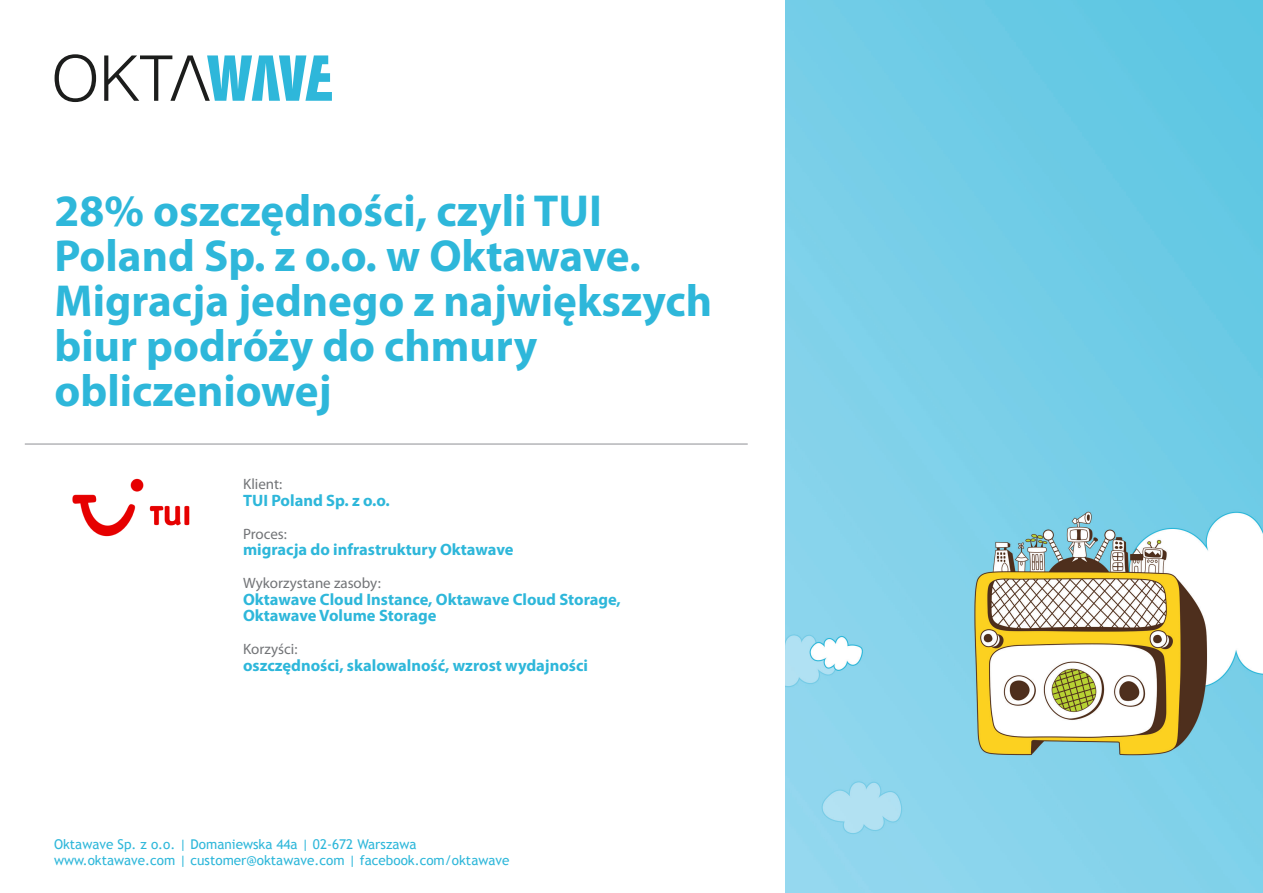
<style>
.page{position:relative;width:1263px;height:893px;background:#fff}
.page>*{position:absolute;margin:0;border:0;box-sizing:border-box;transform-origin:0 0}
.t1{font:700 45px/45px "Myriad Pro";color:#2eb7da}
.t2{font:700 16.5px "Myriad Pro";color:#2eb7da}
.t3{font:15px "Myriad Pro";color:#727477}
.t4{font:13.5px "Trebuchet MS";color:#2eb7da}
</style>
<div class="page">
<img style="left:785px;top:0;width:478px;height:893px">
<svg style="left:55px;top:54px;width:41px;height:48px"></svg>
<svg style="left:104px;top:55px;width:228px;height:46px"></svg>
<hr style="left:25px;top:443px;width:723px;height:2px;background:#b4b5b8">
<img style="left:72px;top:478px;width:118px;height:59px">
<p class="t1" style="left:55px;top:189px;width:659px">28% oszczędności, czyli TUI<br>Poland Sp. z o.o. w Oktawave.<br>Migracja jednego z największych biur podróży do chmury obliczeniowej</p>
<p class="t3" style="left:243px;top:476px;width:41px">Klient:</p>
<p class="t2" style="left:243px;top:491px;width:148px">TUI Poland Sp. z o.o.</p>
<p class="t3" style="left:243px;top:525px;width:45px">Proces:</p>
<p class="t2" style="left:243px;top:540px;width:272px">migracja do infrastruktury Oktawave</p>
<p class="t3" style="left:243px;top:575px;width:139px">Wykorzystane zasoby:</p>
<p class="t2" style="left:243px;top:590px;width:379px">Oktawave Cloud Instance, Oktawave Cloud Storage,</p>
<p class="t2" style="left:243px;top:606px;width:195px">Oktawave Volume Storage</p>
<p class="t3" style="left:243px;top:641px;width:56px">Korzyści:</p>
<p class="t2" style="left:243px;top:656px;width:346px">oszczędności, skalowalność, wzrost wydajności</p>
<p class="t4" style="left:54px;top:836px;width:364px">Oktawave Sp. z o.o. | Domaniewska 44a | 02-672 Warszawa</p>
<p class="t4" style="left:54px;top:852px;width:457px">www.oktawave.com | customer@oktawave.com | facebook.com/oktawave</p>
</div>
